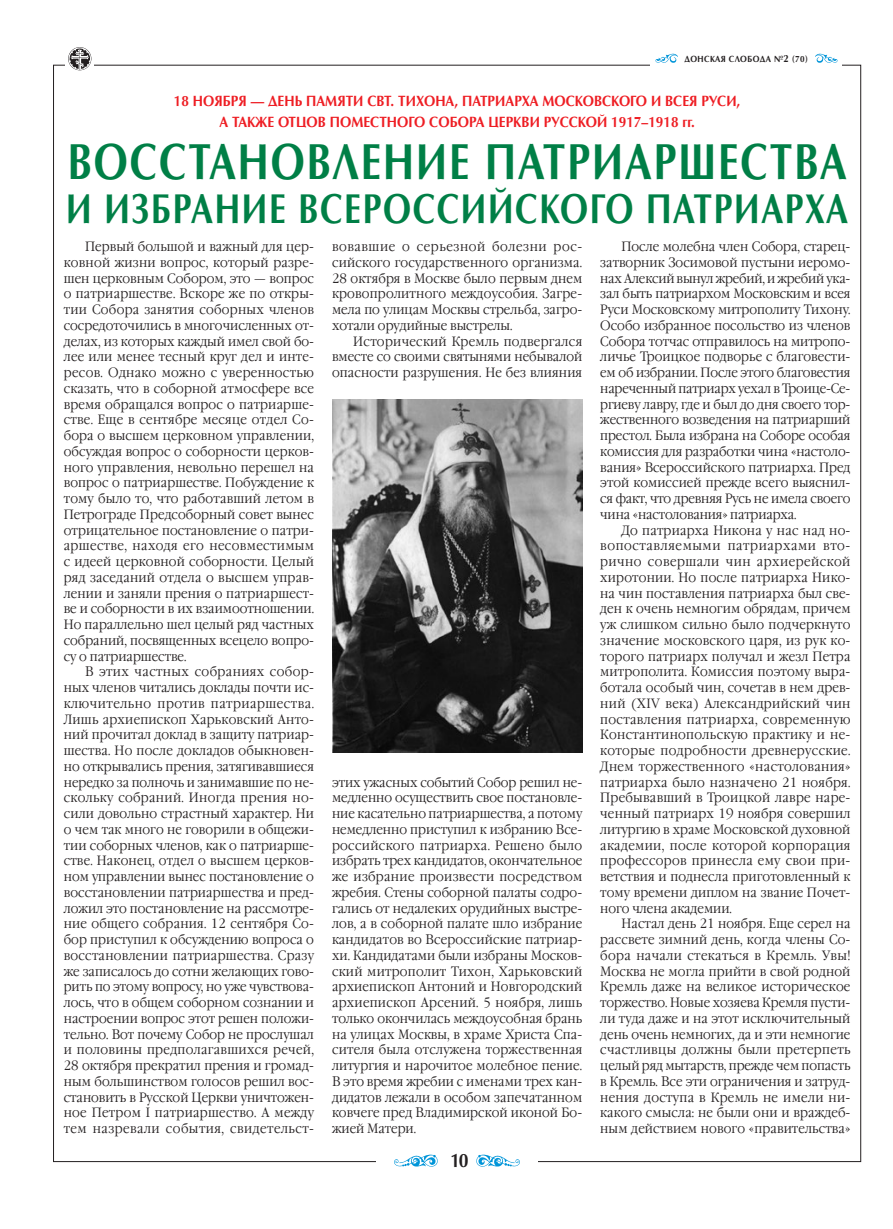
<style>
.page{position:relative;width:893px;height:1229px;background:#fff}
.page>*{position:absolute;margin:0;border:0;box-sizing:border-box;transform-origin:0 0}
.t1{font:700 51px "AG Opus";letter-spacing:.05em;color:#007f46;scale:.8 1}
.t2{font:700 42px "AG Opus";letter-spacing:.05em;color:#007f46;scale:.8 1}
.t3{font:700 19.5px "AG Opus";color:#231f20;scale:.9 1}
.t4{font:700 15px "AG Opus";letter-spacing:.005em;color:#ee1d23;scale:.9 1}
.t5{font:300 13.5px/15.8px "Garamond C";letter-spacing:.005em;color:#231f20;text-align:justify;scale:.9 1}
.t6{font:700 9px "AG Opus";letter-spacing:.055em;color:#231f20;scale:.9 1}
.s1{font-size:10.5px}
</style>
<div class="page">
<img style="left:395px;top:1154px;width:43px;height:12px">
<img style="left:476px;top:1154px;width:43px;height:12px">
<svg style="left:68px;top:47px;width:23px;height:23px"></svg>
<img style="left:655px;top:53px;width:22px;height:10px">
<img style="left:815px;top:53px;width:22px;height:10px">
<img style="left:332px;top:399px;width:251px;height:353px">
<p class="t6" style="left:684px;top:54px;width:139px">ДОНСКАЯ СЛОБОДА №<span class="s1">2</span> (70)</p>
<p class="t4" style="left:174px;top:92px;width:125px">18 ноября ó день</p>
<p class="t4" style="left:306px;top:92px;width:12px">пам</p>
<p class="t4" style="left:337px;top:92px;width:109px">яти свт. Тихона</p>
<p class="t4" style="left:454px;top:92px;width:19px">, патриар</p>
<p class="t4" style="left:522px;top:92px;width:245px">ха Московско го и всея Руси,</p>
<p class="t4" style="left:219px;top:113px;width:146px">атакже отцов Поме</p>
<p class="t4" style="left:370px;top:113px;width:22px">стно</p>
<p class="t4" style="left:409px;top:113px;width:35px">го Собора</p>
<p class="t4" style="left:489px;top:113px;width:11px">Церкви</p>
<p class="t4" style="left:544px;top:113px;width:49px">Русской</p>
<p class="t4" style="left:611px;top:113px;width:94px">1917ñ1918 гг.</p>
<h1 class="t1" style="left:68px;top:132px;width:187px">Восстанов</h1>
<h1 class="t1" style="left:332px;top:132px;width:70px">ление</h1>
<h1 class="t1" style="left:485px;top:132px;width:35px">патриар</h1>
<h1 class="t1" style="left:678px;top:132px;width:147px">шества</h1>
<h2 class="t2" style="left:66px;top:183px;width:135px">и избрание</h2>
<h2 class="t2" style="left:299px;top:183px;width:463px">Всероссийского патриар</h2>
<h2 class="t2" style="left:805px;top:183px;width:55px">ха</h2>
<p class="t5" style="left:64px;top:239px;width:280px;text-indent:21px">Первый большой и важный для цер&shy;ковной жизни вопрос, который разре&shy;шен церковным Собором, это — вопрос о патриаршестве. Вскоре же по откры&shy;тии Собора занятия соборных членов сосредоточились в многочисленных от&shy;делах, из которых каждый имел свой бо&shy;лее или менее тесный круг дел и инте&shy;ресов. Однако можно с уверенностью сказать, что в соборной атмосфере все время обращался вопрос о патриарше&shy;стве. Еще в сентябре месяце отдел Со&shy;бора о высшем церковном управлении, обсуждая вопрос о соборности церков&shy;ного управления, невольно перешел на вопрос о патриаршестве. Побуждение к тому было то, что работавший летом в Петрограде Предсоборный совет вынес отрицательное постановление о патри&shy;аршестве, находя его несовместимым с идеей церковной соборности. Целый ряд заседаний отдела о высшем управ&shy;лении и заняли прения о патриаршест&shy;ве и соборности в их взаимоотношении.<br>Но параллельно шел целый ряд частных собраний, посвященных всецело вопро&shy;су о патриаршестве.</p>
<p class="t5" style="left:64px;top:664px;width:280px;text-indent:21px">В этих частных собраниях собор&shy;ных членов читались доклады почти ис&shy;ключительно против патриаршества.<br>Лишь архиепископ Харьковский Анто&shy;ний прочитал доклад в защиту патриар&shy;шества. Но после докладов обыкновен&shy;но открывались прения, затягивавшиеся нередко за полночь и занимавшие по не&shy;скольку собраний. Иногда прения но&shy;сили довольно страстный характер. Ни о чем так много не говорили в общежи&shy;тии соборных членов, как о патриарше&shy;стве. Наконец, отдел о высшем церков&shy;ном управлении вынес постановление о восстановлении патриаршества и пред&shy;ложил это постановление на рассмотре&shy;ние общего собрания. 12 сентября Со&shy;бор приступил к обсуждению вопроса о восстановлении патриаршества. Сразу же записалось до сотни желающих гово&shy;рить по этому вопросу, но уже чувствова&shy;лось, что в общем соборном сознании и настроении вопрос этот решен положи&shy;тельно. Вот почему Собор не прослушал и половины предполагавшихся речей, 28 октября прекратил прения и громад&shy;ным большинством голосов решил вос&shy;становить в Русской Церкви уничтожен&shy;ное Петром I патриаршество. А между тем назревали события, свидетельст-</p>
<p class="t5" style="left:332px;top:239px;width:280px">вовавшие о серьезной болезни рос&shy;сийского государственного организма.<br>28 октября в Москве было первым днем кровопролитного междоусобия. Загре&shy;мела по улицам Москвы стрельба, загро&shy;хотали орудийные выстрелы.</p>
<p class="t5" style="left:332px;top:334px;width:280px;text-indent:21px">Исторический Кремль подвергался вместе со своими святынями небывалой опасности разрушения. Не без влияния</p>
<p class="t5" style="left:332px;top:775px;width:280px">этих ужасных событий Собор решил не&shy;медленно осуществить свое постановле&shy;ние касательно патриаршества, а потому немедленно приступил к избранию Все&shy;российского патриарха. Решено было избрать трех кандидатов, окончательное же избрание произвести посредством жребия. Стены соборной палаты содро&shy;гались от недалеких орудийных выстре&shy;лов, а в соборной палате шло избрание кандидатов во Всероссийские патриар&shy;хи. Кандидатами были избраны Москов&shy;ский митрополит Тихон, Харьковский архиепископ Антоний и Новгородский архиепископ Арсений. 5 ноября, лишь только окончилась междоусобная брань на улицах Москвы, в храме Христа Спа&shy;сителя была отслужена торжественная литургия и нарочитое молебное пение.<br>В это время жребии с именами трех кан&shy;дидатов лежали в особом запечатанном ковчеге пред Владимирской иконой Бо&shy;жией Матери.</p>
<h3 class="t3" style="left:450px;top:1149px;width:22px">10</h3>
<p class="t5" style="left:600px;top:239px;width:280px;text-indent:21px">После молебна член Собора, старец&shy;затворник Зосимовой пустыни иеромо&shy;нах Алексий вынул жребий, и жребий ука&shy;зал быть патриархом Московским и всея Руси Московскому митрополиту Тихону.<br>Особо избранное посольство из членов Собора тотчас отправилось на митропо&shy;личье Троицкое подворье с благовести&shy;ем об избрании. После этого благовестия нареченный патриарх уехал в Троице-Се&shy;ргиеву лавру, где и был до дня своего тор&shy;жественного возведения на патриарший престол. Была избрана на Соборе особая комиссия для разработки чина «настоло&shy;вания» Всероссийского патриарха. Пред этой комиссией прежде всего выяснил&shy;ся факт, что древняя Русь не имела своего чина «настолования» патриарха.</p>
<p class="t5" style="left:600px;top:523px;width:280px;text-indent:21px">До патриарха Никона у нас над но&shy;вопоставляемыми патриархами вто&shy;рично совершали чин архиерейской хиротонии. Но после патриарха Нико&shy;на чин поставления патриарха был све&shy;ден к очень немногим обрядам, причем уж слишком сильно было подчеркнуто значение московского царя, из рук ко&shy;торого патриарх получал и жезл Петра митрополита. Комиссия поэтому выра&shy;ботала особый чин, сочетав в нем древ&shy;ний (XIV века) Александрийский чин поставления патриарха, современную Константинопольскую практику и не&shy;которые подробности древнерусские.<br>Днем торжественного «настолования» патриарха было назначено 21 ноября.<br>Пребывавший в Троицкой лавре наре&shy;ченный патриарх 19 ноября совершил литургию в храме Московской духовной академии, после которой корпорация профессоров принесла ему свои при&shy;ветствия и поднесла приготовленный к тому времени диплом на звание Почет&shy;ного члена академии.</p>
<p class="t5" style="left:600px;top:916px;width:280px;text-indent:21px">Настал день 21 ноября. Еще серел на рассвете зимний день, когда члены Со&shy;бора начали стекаться в Кремль. Увы!<br>Москва не могла прийти в свой родной Кремль даже на великое историческое торжество. Новые хозяева Кремля пусти&shy;ли туда даже и на этот исключительный день очень немногих, да и эти немногие счастливцы должны были претерпеть целый ряд мытарств, прежде чем попасть в Кремль. Все эти ограничения и затруд&shy;нения доступа в Кремль не имели ни&shy;какого смысла: не были они и враждеб&shy;ным действием нового «правительства»</p>
</div>
